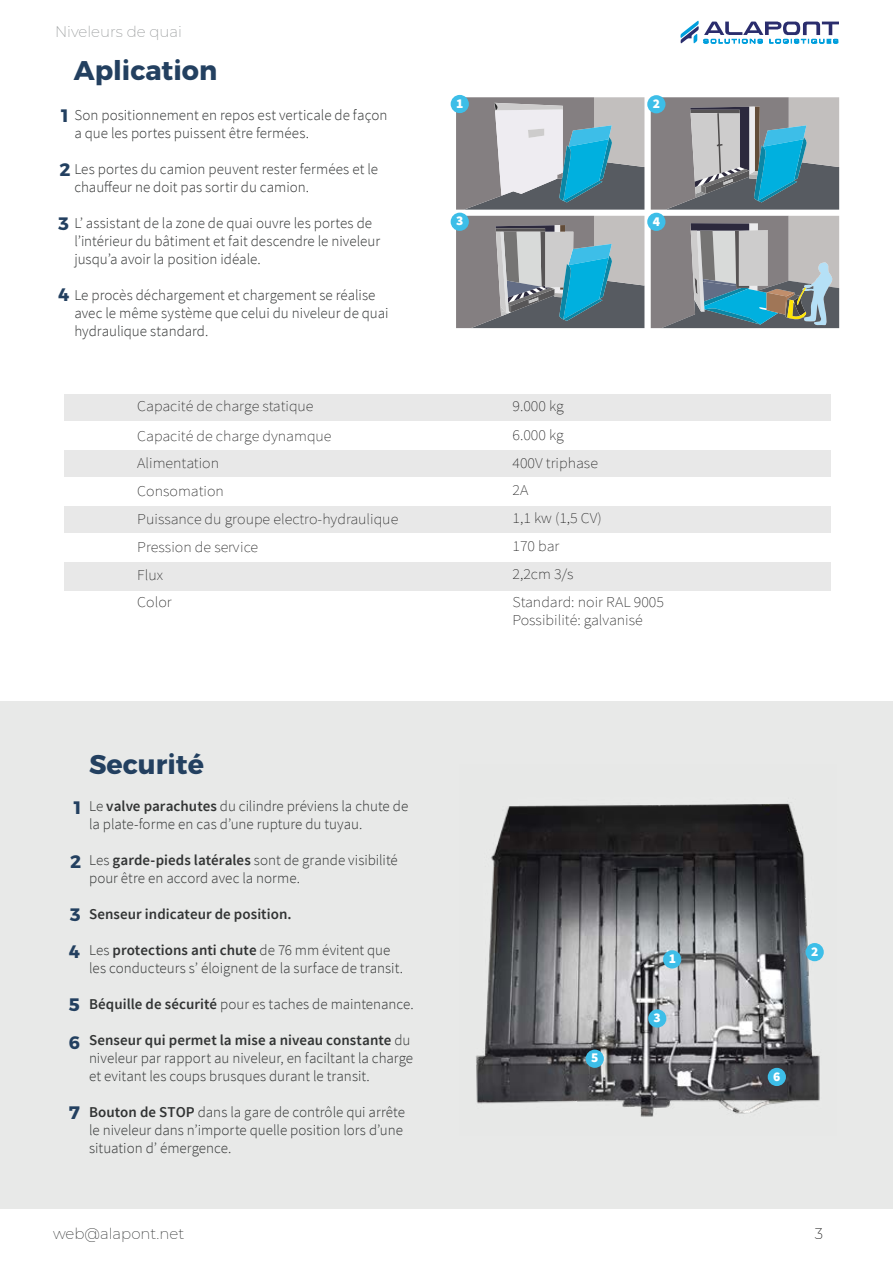
<style>
.page{position:relative;width:893px;height:1263px;background:#fff}
.page>*{position:absolute;margin:0;border:0;box-sizing:border-box;transform-origin:0 0}
.t1{font:700 27px "Montserrat";color:#234060}
.t2{font:700 18px/37.2px "Montserrat";color:#234060}
.t3{font:300 15px/18px "Source Sans Pro";color:#323434}
.t4{font:200 15px/27.9px "Source Sans Pro";color:#1c1c1c;scale:1.06 1}
.t5{font:600 15px "Source Sans Pro";letter-spacing:.005em;color:#323434}
.t6{font:200 15px "Montserrat";color:#939697}
.t7{font:200 15px "Montserrat";color:#323434}
.t8{font:200 15px "Montserrat";color:#000}
.t9{font:900 13.5px "Source Sans Pro";color:#fff}
.s1{font-weight:600}
</style>
<div class="page">
<svg style="left:680px;top:20px;width:159px;height:24px"></svg>
<div style="left:0;top:702px;width:893px;height:507px;background:#e8e9e8"></div>
<img style="left:476px;top:803px;width:348px;height:314px">
<svg style="left:651px;top:216px;width:188px;height:112px;background:#8b979b"></svg>
<svg style="left:456px;top:216px;width:188px;height:112px;background:#7e9299"></svg>
<svg style="left:456px;top:97px;width:188px;height:113px;background:#90a2ab"></svg>
<svg style="left:651px;top:97px;width:188px;height:113px;background:#7d9097"></svg>
<div style="left:663px;top:950px;width:18px;height:18px;background:#3dbee8;border-radius:50%"></div>
<div style="left:805px;top:943px;width:19px;height:18px;background:#3dbee8;border-radius:50%"></div>
<div style="left:648px;top:1009px;width:18px;height:18px;background:#3dbee8;border-radius:50%"></div>
<div style="left:586px;top:1049px;width:18px;height:19px;background:#3dbee8;border-radius:50%"></div>
<div style="left:768px;top:1068px;width:18px;height:18px;background:#3dbee8;border-radius:50%"></div>
<div style="left:451px;top:95px;width:18px;height:18px;background:#3dbee8;border-radius:50%"></div>
<div style="left:647px;top:95px;width:18px;height:18px;background:#3dbee8;border-radius:50%"></div>
<div style="left:451px;top:213px;width:18px;height:18px;background:#3dbee8;border-radius:50%"></div>
<div style="left:647px;top:213px;width:18px;height:18px;background:#3dbee8;border-radius:50%"></div>
<div style="left:64px;top:394px;width:767px;height:237px;background:#e8e8e8"></div>
<div style="left:64px;top:422px;width:767px;height:28px;background:#fff"></div>
<div style="left:64px;top:478px;width:767px;height:28px;background:#fff"></div>
<div style="left:62px;top:533px;width:769px;height:29px;background:#fff"></div>
<div style="left:64px;top:591px;width:767px;height:40px;background:#fff"></div>
<p class="t6" style="left:55px;top:21px;width:129px">Niveleurs de quai</p>
<h1 class="t1" style="left:74px;top:48px;width:145px">Aplication</h1>
<p class="t3" style="left:74px;top:106px;width:315px">Son positionnement en repos est verticale de façon a que les portes puissent être fermées.</p>
<p class="t3" style="left:74px;top:160px;width:305px">Les portes du camion peuvent rester fermées et le chauffeur ne doit pas sortir du camion.</p>
<p class="t3" style="left:74px;top:214px;width:307px">L’ assistant de la zone de quai ouvre les portes de l’intérieur du bâtiment et fait descendre le niveleur jusqu’a avoir la position idéale.</p>
<p class="t3" style="left:74px;top:286px;width:316px">Le procès déchargement et chargement se réalise avec le même système que celui du niveleur de quai hydraulique standard.</p>
<p class="t2" style="left:60px;top:95px;width:13px">1</p>
<p class="t2" style="left:60px;top:149px;width:13px">2</p>
<p class="t2" style="left:58px;top:204px;width:13px">3</p>
<p class="t2" style="left:58px;top:274px;width:13px">4</p>
<p class="t9" style="left:456px;top:94px;width:9px">1</p>
<p class="t9" style="left:653px;top:95px;width:9px">2</p>
<p class="t9" style="left:456px;top:212px;width:9px">3</p>
<p class="t9" style="left:653px;top:212px;width:9px">4</p>
<p class="t4" style="left:137px;top:392px;width:168px">Capacité de charge statique</p>
<p class="t4" style="left:512px;top:392px;width:144px">9.000 kg<br>6.000 kg<br>400V triphase<br>2A<br>1,1 kw (1,5 CV)<br>170 bar<br>2,2cm 3/s<br>Standard: noir RAL 9005</p>
<p class="t4" style="left:512px;top:606px;width:124px">Possibilité: galvanisé</p>
<p class="t4" style="left:137px;top:422px;width:248px">Capacité de charge dynamque<br>Alimentation<br>Consomation<br>Puissance du groupe electro-hydraulique<br>Pression de service<br>Flux<br>Color</p>
<p class="t2" style="left:72px;top:788px;width:13px">1</p>
<p class="t2" style="left:70px;top:842px;width:13px">2</p>
<p class="t2" style="left:70px;top:894px;width:13px">3</p>
<p class="t2" style="left:69px;top:932px;width:13px">4</p>
<p class="t2" style="left:69px;top:985px;width:13px">5<br>6</p>
<p class="t2" style="left:69px;top:1092px;width:13px">7</p>
<h1 class="t1" style="left:89px;top:742px;width:116px">Securité</h1>
<p class="t3" style="left:89px;top:797px;width:321px">Le <span class="s1">valve parachutes</span> du cilindre préviens la chute de la plate-forme en cas d’une rupture du tuyau.</p>
<p class="t3" style="left:89px;top:851px;width:310px">Les <span class="s1">garde-pieds latérales</span> sont de grande visibilité pour être en accord avec la norme.</p>
<p class="t5" style="left:89px;top:905px;width:204px">Senseur indicateur de position.</p>
<p class="t3" style="left:89px;top:941px;width:315px">Les <span class="s1">protections anti chute</span> de 76 mm évitent que les conducteurs s’ éloignent de la surface de transit.</p>
<p class="t3" style="left:89px;top:995px;width:326px"><span class="s1">Béquille de sécurité</span> pour es taches de maintenance.</p>
<p class="t3" style="left:89px;top:1031px;width:326px"><span class="s1">Senseur qui permet la mise a niveau constante</span> du niveleur par rapport au niveleur, en faciltant la charge et evitant les coups brusques durant le transit.</p>
<p class="t3" style="left:89px;top:1103px;width:317px"><span class="s1">Bouton de STOP</span> dans la gare de contrôle qui arrête le niveleur dans n’importe quelle position lors d’une situation d’ émergence.</p>
<p class="t9" style="left:591px;top:1049px;width:9px">5</p>
<p class="t9" style="left:669px;top:950px;width:9px">1</p>
<p class="t9" style="left:654px;top:1009px;width:9px">3</p>
<p class="t9" style="left:811px;top:942px;width:9px">2</p>
<p class="t9" style="left:773px;top:1067px;width:9px">6</p>
<p class="t7" style="left:53px;top:1223px;width:133px">web@alapont.net</p>
<p class="t8" style="left:815px;top:1223px;width:10px">3</p>
</div>
